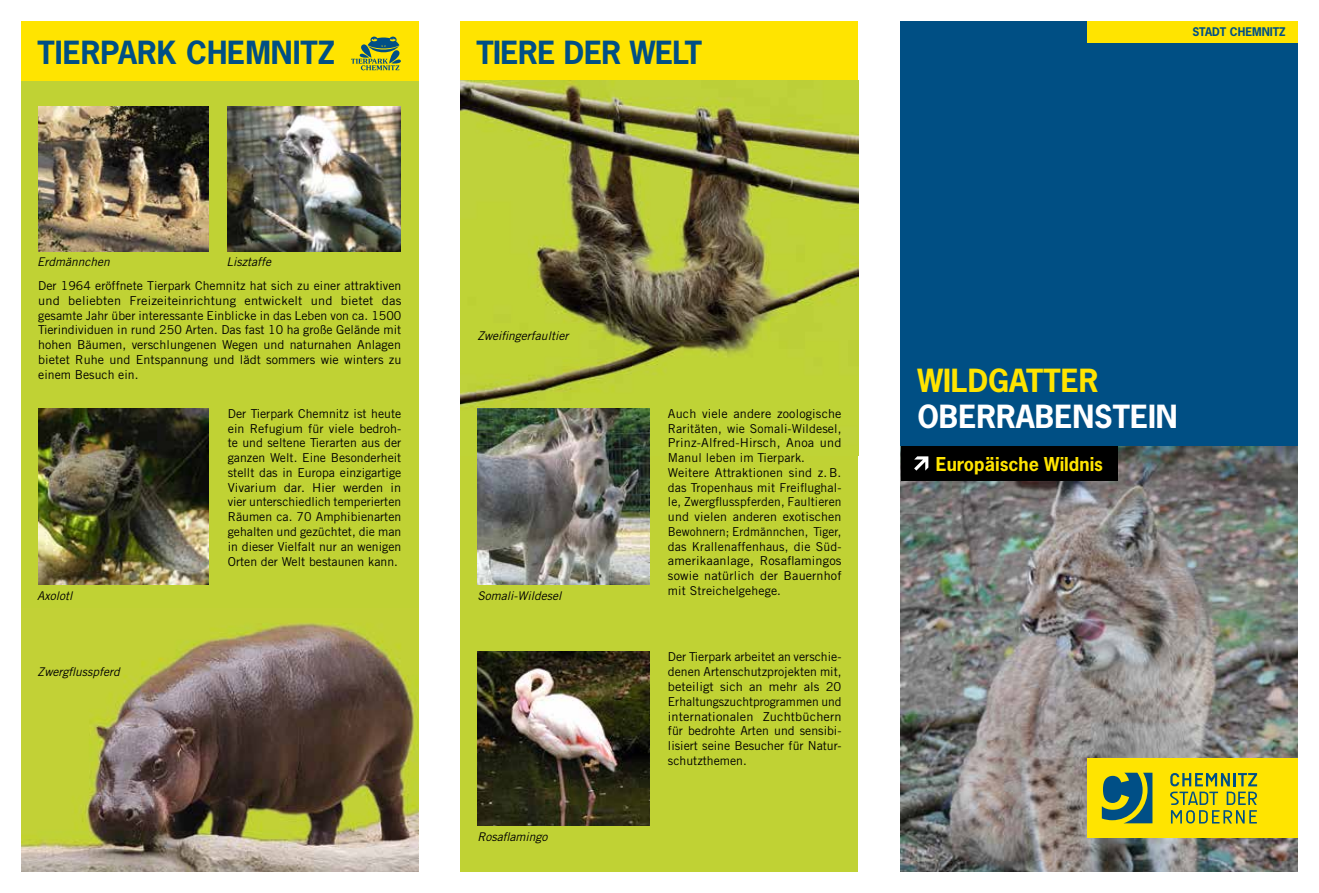
<style>
.page{position:relative;width:1319px;height:893px;background:#fff}
.page>*{position:absolute;margin:0;border:0;box-sizing:border-box;transform-origin:0 0}
.t1{font:700 30px "News Gothic";color:#004f84}
.t2{font:700 30px "News Gothic";color:#fff}
.t3{font:700 30px "News Gothic";color:#ffe400}
.t4{font:700 18px "News Gothic";color:#ffe400}
.t5{font:12.3px/14.7px "Trade Gothic";letter-spacing:.01em;color:#000;text-align:justify}
.t6{font:italic 12px "Trade Gothic";color:#000}
.t7{font:700 11.25px "News Gothic";color:#004f86}
</style>
<div class="page">
<div style="left:21px;top:21px;width:397px;height:851px;background:#c0d234"></div>
<div style="left:461px;top:21px;width:396px;height:851px;background:#c0d234"></div>
<div style="left:900px;top:21px;width:397px;height:851px;background:#004f84"></div>
<div style="left:21px;top:21px;width:397px;height:60px;background:#ffe400"></div>
<div style="left:461px;top:21px;width:396px;height:60px;background:#ffe400"></div>
<img style="left:900px;top:446px;width:397px;height:426px">
<div style="left:900px;top:446px;width:217px;height:34px;background:#000"></div>
<svg style="left:914px;top:456px;width:14px;height:15px"></svg>
<svg style="left:351px;top:37px;width:50px;height:33px"></svg>
<img style="left:38px;top:106px;width:170px;height:145px">
<img style="left:228px;top:106px;width:173px;height:145px">
<img style="left:22px;top:622px;width:396px;height:250px">
<img style="left:461px;top:81px;width:396px;height:374px">
<img style="left:478px;top:651px;width:171px;height:174px">
<div style="left:1086px;top:21px;width:211px;height:22px;background:#ffe400"></div>
<div style="left:1086px;top:758px;width:211px;height:80px;background:#ffe400"></div>
<svg style="left:1170px;top:773px;width:86px;height:13px"></svg>
<svg style="left:1170px;top:792px;width:86px;height:31px"></svg>
<svg style="left:1101px;top:773px;width:51px;height:50px"></svg>
<img style="left:38px;top:408px;width:170px;height:177px">
<img style="left:478px;top:408px;width:171px;height:177px">
<h1 class="t1" style="left:38px;top:32px;width:299px">TIERPARK CHEMNITZ</h1>
<h1 class="t1" style="left:476px;top:32px;width:227px">TIERE DER WELT</h1>
<p class="t7" style="left:1192px;top:25px;width:15px">Stadt</p>
<p class="t7" style="left:1229px;top:25px;width:16px">Chemnitz</p>
<p class="t6" style="left:37px;top:254px;width:74px">Erdmännchen</p>
<p class="t6" style="left:226px;top:254px;width:46px">Lisztaffe</p>
<p class="t5" style="left:38px;top:278px;width:365px">Der 1964 eröffnete Tierpark Chemnitz hat sich zu einer attraktiven und beliebten Freizeiteinrichtung entwickelt und bietet das gesamte Jahr über interessante Einblicke in das Leben von ca. 1500<br>Tierindividuen in rund 250 Arten. Das fast 10 ha große Gelände mit hohen Bäumen, verschlungenen Wegen und naturnahen Anlagen bietet Ruhe und Entspannung und lädt sommers wie winters zu einem Besuch ein.</p>
<p class="t5" style="left:228px;top:406px;width:175px">Der Tierpark Chemnitz ist heute ein Refugium für viele bedroh&shy;te und seltene Tierarten aus der ganzen Welt. Eine Besonderheit stellt das in Europa einzigartige Vivarium dar. Hier werden in vier unterschiedlich temperierten Räumen ca. 70 Amphibienarten gehalten und gezüchtet, die man in dieser Vielfalt nur an wenigen Orten der Welt bestaunen kann.</p>
<p class="t6" style="left:37px;top:588px;width:37px">Axolotl</p>
<p class="t6" style="left:38px;top:665px;width:84px">Zwergflusspferd</p>
<p class="t6" style="left:477px;top:329px;width:92px">Zweifingerfaultier</p>
<p class="t6" style="left:477px;top:588px;width:85px">Somali-Wildesel</p>
<p class="t6" style="left:477px;top:830px;width:72px">Rosaflamingo</p>
<p class="t5" style="left:667px;top:406px;width:175px;text-align:left">Auch viele andere zoologische<br>Raritäten, wie Somali-Wildesel,<br>Prinz-Alfred-Hirsch, Anoa und<br>Manul leben im Tierpark.<br>Weitere Attraktionen sind z.B. das Tropenhaus mit Freiflughal&shy;le, Zwergflusspferden, Faultieren und vielen anderen exotischen<br>Bewohnern; Erdmännchen, Tiger, das Krallenaffenhaus, die Süd&shy;amerikaanlage, Rosaflamingos sowie natürlich der Bauernhof mit Streichelgehege.</p>
<p class="t5" style="left:667px;top:650px;width:175px">Der Tierpark arbeitet an verschie&shy;denen Artenschutzprojekten mit, beteiligt sich an mehr als 20<br>Erhaltungszuchtprogrammen und internationalen Zuchtbüchern für bedrohte Arten und sensibi&shy;lisiert seine Besucher für Natur&shy;schutzthemen.</p>
<h1 class="t3" style="left:917px;top:361px;width:183px">WILDGATTER</h1>
<h1 class="t2" style="left:917px;top:397px;width:262px">OBERRABENSTEIN</h1>
<h2 class="t4" style="left:935px;top:452px;width:169px">Europäische Wildnis</h2>
</div>
